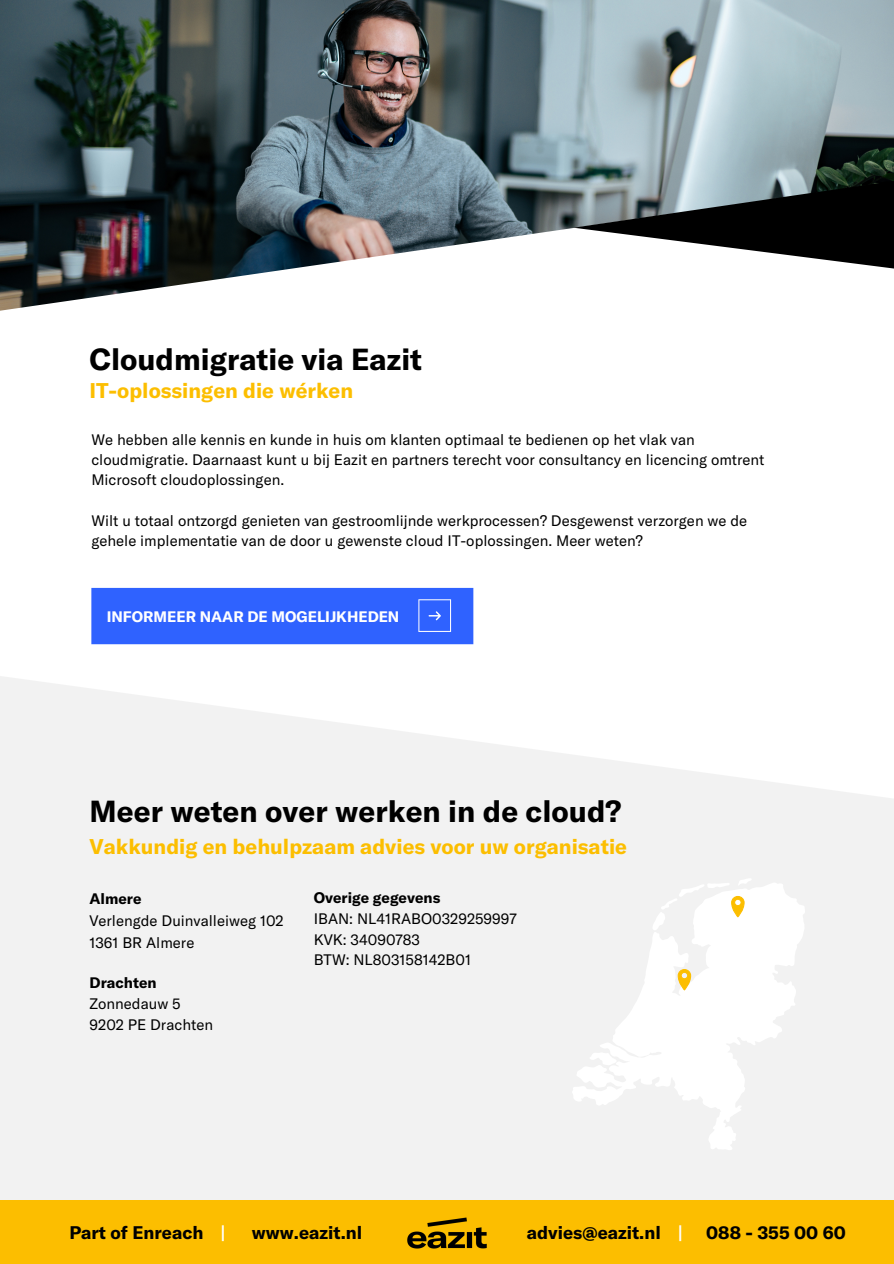
<style>
.page{position:relative;width:894px;height:1264px;background:#fff}
.page>*{position:absolute;margin:0;border:0;box-sizing:border-box;transform-origin:0 0}
.t1{font:700 30px "GT America";color:#000}
.t2{font:700 21px "GT America";color:#fcbe00}
.t3{font:700 18px "GT America";color:#000}
.t4{font:700 18px "GT America";color:#fff}
.t5{font:15px/20.2px "GT America";color:#000}
.t6{font:700 15px "GT America";color:#fff}
.s1{font-weight:700}
</style>
<div class="page">
<img style="left:0;top:0;width:893px;height:173px">
<img style="left:0;top:173px;width:573px;height:138px">
<svg style="left:573px;top:125px;width:320px;height:144px;background:#6f797b"></svg>
<svg style="left:0;top:676px;width:893px;height:524px;fill:#f2f2f2"></svg>
<div style="left:91px;top:588px;width:382px;height:56px;background:#2f62ff"></div>
<svg style="left:418px;top:599px;width:33px;height:33px"></svg>
<svg style="left:572px;top:883px;width:232px;height:266px;fill:#f2f2f2"></svg>
<svg style="left:589px;top:1052px;width:27px;height:13px"></svg>
<svg style="left:677px;top:969px;width:14px;height:21px"></svg>
<svg style="left:652px;top:878px;width:99px;height:52px"></svg>
<div style="left:0;top:1200px;width:893px;height:63px;background:#fcbe00"></div>
<img style="left:407px;top:1217px;width:80px;height:32px">
<p class="t1" style="left:89px;top:340px;width:334px">Cloudmigratie via Eazit</p>
<p class="t2" style="left:89px;top:377px;width:265px">IT-oplossingen die wérken</p>
<p class="t5" style="left:91px;top:429px;width:674px">We hebben alle kennis en kunde in huis om klanten optimaal te bedienen op het vlak van cloudmigratie. Daarnaast kunt u bij Eazit en partners terecht voor consultancy en licencing omtrent<br>Microsoft cloudoplossingen.</p>
<p class="t5" style="left:91px;top:510px;width:657px">Wilt u totaal ontzorgd genieten van gestroomlijnde werkprocessen? Desgewenst verzorgen we de gehele implementatie van de door u gewenste cloud IT-oplossingen. Meer weten?</p>
<p class="t6" style="left:107px;top:607px;width:294px">INFORMEER NAAR DE MOGELIJKHEDEN</p>
<p class="t1" style="left:90px;top:792px;width:533px">Meer weten over werken in de cloud?</p>
<p class="t2" style="left:90px;top:833px;width:538px">Vakkundig en behulpzaam advies voor uw organisatie</p>
<p class="t5" style="left:89px;top:887px;width:196px;line-height:22px"><span class="s1">Almere<br></span>Verlengde Duinvalleiweg 102<br>1361 BR Almere</p>
<p class="t5" style="left:90px;top:972px;width:125px;line-height:20.9px"><span class="s1">Drachten<br></span>Zonnedauw 5<br>9202 PE Drachten</p>
<p class="t5" style="left:313px;top:887px;width:204px;line-height:20.7px"><span class="s1">Overige gegevens<br></span>IBAN: NL41RABO0329259997<br>KVK: 34090783<br>BTW: NL803158142B01</p>
<p class="t3" style="left:69px;top:1221px;width:136px">Part of Enreach</p>
<p class="t4" style="left:221px;top:1221px;width:6px">|</p>
<p class="t3" style="left:252px;top:1221px;width:112px">www.eazit.nl</p>
<p class="t3" style="left:526px;top:1221px;width:135px">advies@eazit.nl</p>
<p class="t4" style="left:678px;top:1221px;width:6px">|</p>
<p class="t3" style="left:706px;top:1221px;width:141px">088 - 355 00 60</p>
</div>
